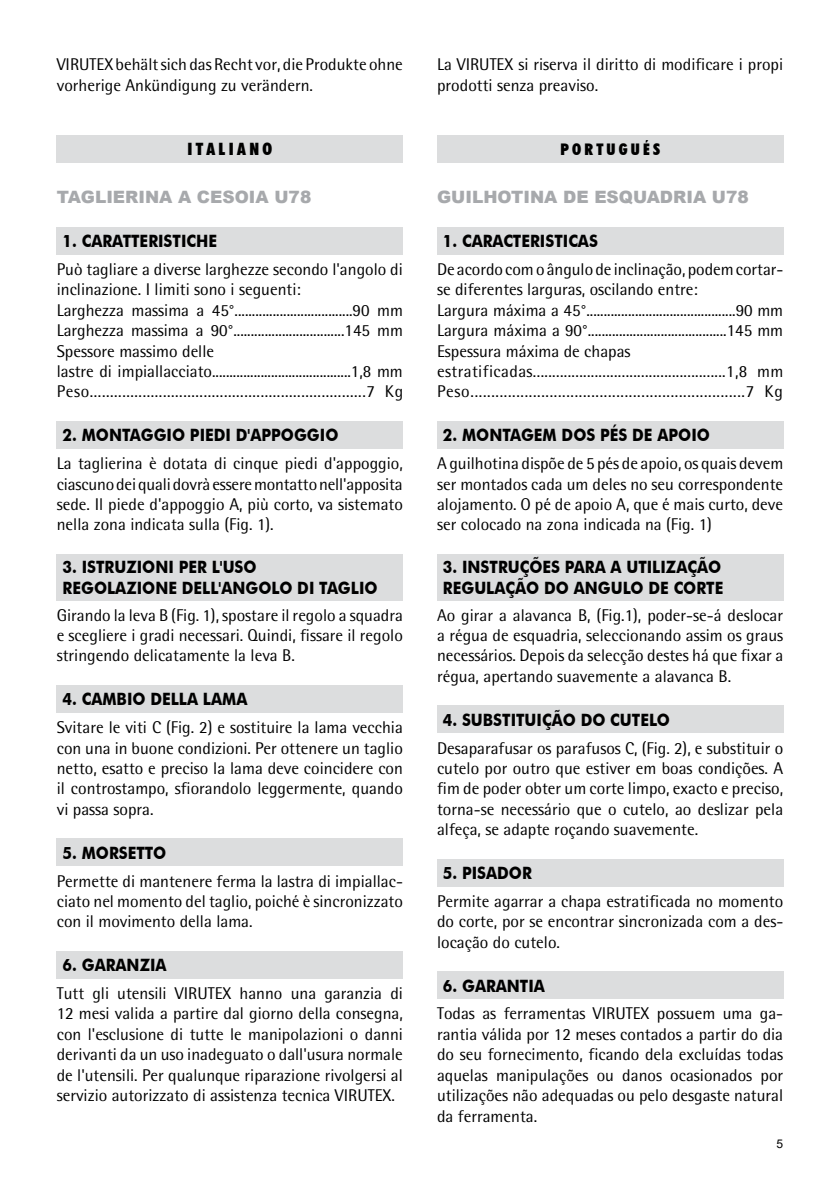
<style>
.page{position:relative;width:840px;height:1191px;background:#fff}
.page>*{position:absolute;margin:0;border:0;box-sizing:border-box;transform-origin:0 0}
.t1{font:17px/20.4px "Rotis Semi Sans";color:#000;text-align:justify}
.t2{font:700 17px/20.6px "Futura BT";color:#000;scale:.9 1}
.t3{font:900 17px "Arial";color:#a7a9ac}
.t4{font:900 condensed 17px "Futura BT";letter-spacing:.2em;color:#000}
.t5{font:900 condensed 16px "Futura BT";letter-spacing:.2em;color:#000}
.t6{font:12px "Arial";color:#000}
</style>
<div class="page">
<div style="left:57px;top:135px;width:345px;height:27px;background:#dcddde"></div>
<div style="left:57px;top:227px;width:345px;height:27px;background:#dcddde"></div>
<div style="left:57px;top:421px;width:345px;height:28px;background:#dcddde"></div>
<div style="left:57px;top:554px;width:345px;height:46px;background:#dcddde"></div>
<div style="left:57px;top:685px;width:345px;height:27px;background:#dcddde"></div>
<div style="left:57px;top:838px;width:345px;height:28px;background:#dcddde"></div>
<div style="left:57px;top:951px;width:345px;height:27px;background:#dcddde"></div>
<div style="left:437px;top:135px;width:345px;height:27px;background:#dcddde"></div>
<div style="left:437px;top:227px;width:345px;height:27px;background:#dcddde"></div>
<div style="left:437px;top:421px;width:345px;height:28px;background:#dcddde"></div>
<div style="left:437px;top:554px;width:345px;height:46px;background:#dcddde"></div>
<div style="left:437px;top:705px;width:345px;height:28px;background:#dcddde"></div>
<div style="left:437px;top:859px;width:345px;height:27px;background:#dcddde"></div>
<div style="left:437px;top:971px;width:345px;height:28px;background:#dcddde"></div>
<p class="t1" style="left:57px;top:54px;width:347px">VIRUTEX behält sich das Recht vor, die Produkte ohne vorherige Ankündigung zu verändern.</p>
<p class="t4" style="left:187px;top:139px;width:86px">ITALIANO</p>
<p class="t3" style="left:57px;top:185px;width:256px">TAGLIERINA A CESOIA U78</p>
<p class="t2" style="left:63px;top:231px;width:173px">1. CARATTERISTICHE</p>
<p class="t1" style="left:57px;top:259px;width:348px;text-align:left">Può tagliare a diverse larghezze secondo l'angolo di inclinazione. I limiti sono i seguenti:<br>Larghezza massima a 45°..................................90 mm Larghezza massima a 90°................................145 mm Spessore massimo delle<br>lastre di impiallacciato........................................1,8 mm Peso....................................................................7 Kg</p>
<p class="t2" style="left:63px;top:425px;width:308px">2. MONTAGGIO PIEDI D'APPOGGIO</p>
<p class="t1" style="left:57px;top:453px;width:347px">La taglierina è dotata di cinque piedi d'appoggio, ciascuno dei quali dovrà essere montatto nell'apposita sede. Il piede d'appoggio A, più corto, va sistemato nella zona indicata sulla (Fig. 1).</p>
<p class="t2" style="left:63px;top:557px;width:351px">3. ISTRUZIONI PER L'USO<br>REGOLAZIONE DELL'ANGOLO DI TAGLIO</p>
<p class="t1" style="left:57px;top:604px;width:347px">Girando la leva B (Fig. 1), spostare il regolo a squadra e scegliere i gradi necessari. Quindi, fissare il regolo stringendo delicatamente la leva B.</p>
<p class="t2" style="left:63px;top:689px;width:207px">4. CAMBIO DELLA LAMA</p>
<p class="t1" style="left:57px;top:717px;width:347px">Svitare le viti C (Fig. 2) e sostituire la lama vecchia con una in buone condizioni. Per ottenere un taglio netto, esatto e preciso la lama deve coincidere con il controstampo, sfiorandolo leggermente, quando vi passa sopra.</p>
<p class="t2" style="left:63px;top:842px;width:116px">5. MORSETTO</p>
<p class="t1" style="left:57px;top:870px;width:347px">Permette di mantenere ferma la lastra di impiallac&shy;ciato nel momento del taglio, poiché è sincronizzato con il movimento della lama.</p>
<p class="t2" style="left:63px;top:955px;width:117px">6. GARANZIA</p>
<p class="t1" style="left:57px;top:983px;width:347px">Tutt gli utensili VIRUTEX hanno una garanzia di 12 mesi valida a partire dal giorno della consegna, con l'esclusione di tutte le manipolazioni o danni derivanti da un uso inadeguato o dall'usura normale de l'utensili. Per qualunque riparazione rivolgersi al servizio autorizzato di assistenza tecnica VIRUTEX.</p>
<p class="t1" style="left:437px;top:54px;width:347px">La VIRUTEX si riserva il diritto di modificare i propi prodotti senza preaviso.</p>
<p class="t5" style="left:560px;top:139px;width:101px">PORTUGUÉS</p>
<p class="t3" style="left:437px;top:185px;width:313px">GUILHOTINA DE ESQUADRIA U78</p>
<p class="t2" style="left:442px;top:231px;width:173px">1. CARACTERISTICAS</p>
<p class="t1" style="left:437px;top:259px;width:348px;text-align:left">De acordo com o ângulo de inclinação, podem cortar&shy;se diferentes larguras, oscilando entre:<br>Largura máxima a 45°...........................................90 mm Largura máxima a 90°........................................145 mm Espessura máxima de chapas estratificadas..................................................1,8 mm Peso..................................................................7 Kg</p>
<p class="t2" style="left:442px;top:425px;width:298px">2. MONTAGEM DOS PÉS DE APOIO</p>
<p class="t1" style="left:437px;top:453px;width:347px">A guilhotina dispõe de 5 pés de apoio, os quais devem ser montados cada um deles no seu correspondente alojamento. O pé de apoio A, que é mais curto, deve ser colocado na zona indicada na (Fig. 1)</p>
<p class="t2" style="left:442px;top:557px;width:313px">3. INSTRUÇÕES PARA A UTILIZAÇÃO<br>REGULAÇÃO DO ANGULO DE CORTE</p>
<p class="t1" style="left:437px;top:604px;width:347px">Ao girar a alavanca B, (Fig.1), poder-se-á deslocar a régua de esquadria, seleccionando assim os graus necessários. Depois da selecção destes há que fixar a régua, apertando suavemente a alavanca B.</p>
<p class="t2" style="left:442px;top:709px;width:254px">4. SUBSTITUIÇÃO DO CUTELO</p>
<p class="t1" style="left:437px;top:737px;width:347px">Desaparafusar os parafusos C, (Fig. 2), e substituir o cutelo por outro que estiver em boas condições. A fim de poder obter um corte limpo, exacto e preciso, torna-se necessário que o cutelo, ao deslizar pela alfeça, se adapte roçando suavemente.</p>
<p class="t2" style="left:442px;top:862px;width:100px">5. PISADOR</p>
<p class="t1" style="left:437px;top:890px;width:347px">Permite agarrar a chapa estratificada no momento do corte, por se encontrar sincronizada com a des&shy;locação do cutelo.</p>
<p class="t2" style="left:442px;top:975px;width:115px">6. GARANTIA</p>
<p class="t1" style="left:437px;top:1003px;width:347px">Todas as ferramentas VIRUTEX possuem uma ga&shy;rantia válida por 12 meses contados a partir do dia do seu fornecimento, ficando dela excluídas todas aquelas manipulações ou danos ocasionados por utilizações não adequadas ou pelo desgaste natural da ferramenta.</p>
<p class="t6" style="left:776px;top:1135px;width:8px">5</p>
</div>
